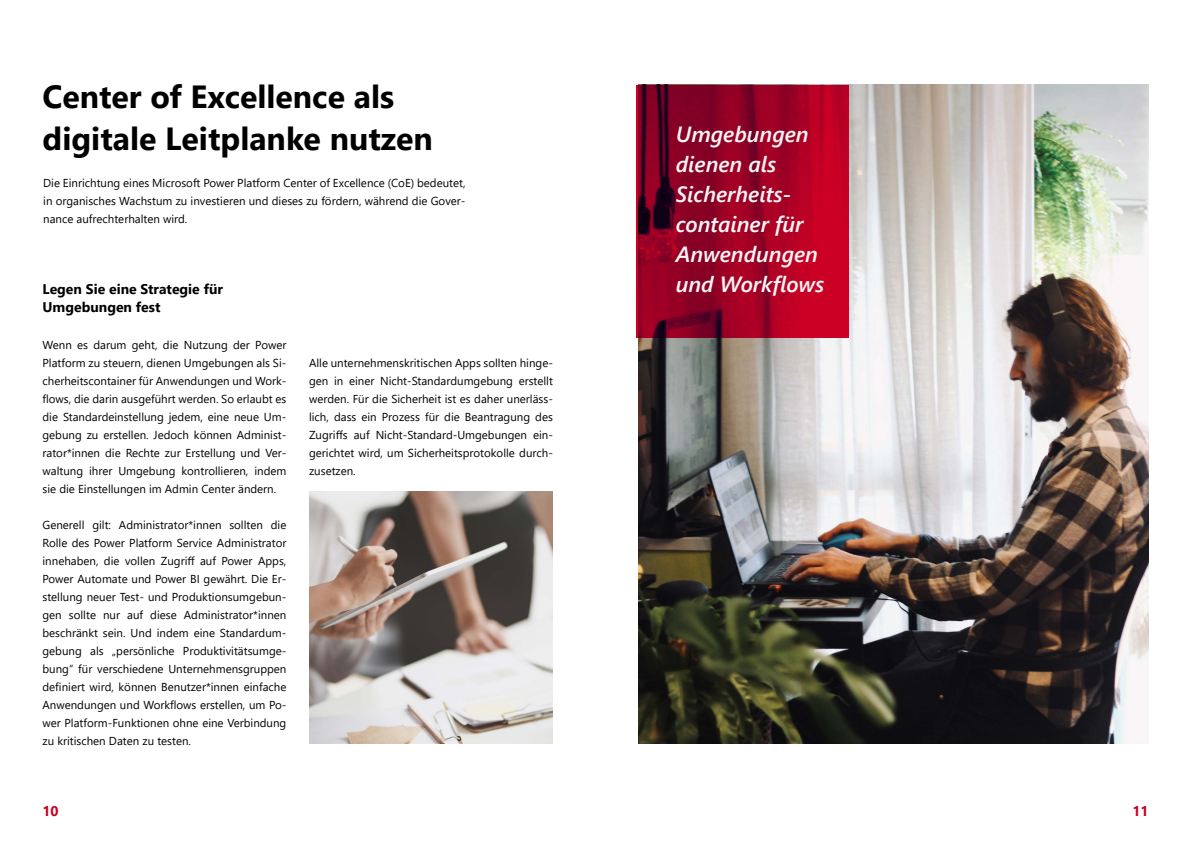
<style>
.page{position:relative;width:1191px;height:842px;background:#fff}
.page>*{position:absolute;margin:0;border:0;box-sizing:border-box;transform-origin:0 0}
.t1{font:700 32px/42px "Segoe UI";color:#000}
.t2{font:italic 600 22px/30px "Segoe UI";color:#f4f4f4}
.t3{font:700 14px/18px "Segoe UI";color:#000}
.t4{font:700 14px "Segoe UI";color:#cc0025}
.t5{font:11.5px/18px "Segoe UI";color:#000;text-align:justify}
</style>
<div class="page">
<img style="left:309px;top:492px;width:244px;height:252px">
<img style="left:638px;top:85px;width:510px;height:659px">
<svg style="left:636px;top:85px;width:213px;height:252px;background:#9b0024"></svg>
<h1 class="t1" style="left:43px;top:73px;width:392px">Center of Excellence als digitale Leitplanke nutzen</h1>
<p class="t5" style="left:43px;top:172px;width:424px">Die Einrichtung eines Microsoft Power Platform Center of Excellence (CoE) bedeutet, in organisches Wachstum zu investieren und dieses zu fördern, während die Gover&shy;nance aufrechterhalten wird.</p>
<p class="t3" style="left:43px;top:279px;width:182px">Legen Sie eine Strategie für<br>Umgebungen fest</p>
<p class="t5" style="left:43px;top:334px;width:245px">Wenn es darum geht, die Nutzung der Power Platform zu steuern, dienen Umgebungen als Si&shy;cherheitscontainer für Anwendungen und Work&shy;flows, die darin ausgeführt werden. So erlaubt es die Standardeinstellung jedem, eine neue Um&shy;gebung zu erstellen. Jedoch können Administ&shy;rator*innen die Rechte zur Erstellung und Ver&shy;waltung ihrer Umgebung kontrollieren, indem sie die Einstellungen im Admin Center ändern.</p>
<p class="t5" style="left:43px;top:514px;width:245px">Generell gilt: Administrator*innen sollten die Rolle des Power Platform Service Administrator innehaben, die vollen Zugriff auf Power Apps, Power Automate und Power BI gewährt. Die Er&shy;stellung neuer Test- und Produktionsumgebun&shy;gen sollte nur auf diese Administrator*innen beschränkt sein. Und indem eine Standardum&shy;gebung als „persönliche Produktivitätsumge&shy;bung“ für verschiedene Unternehmensgruppen definiert wird, können Benutzer*innen einfache Anwendungen und Workflows erstellen, um Po&shy;wer Platform-Funktionen ohne eine Verbindung zu kritischen Daten zu testen.</p>
<p class="t5" style="left:309px;top:352px;width:245px">Alle unternehmenskritischen Apps sollten hinge&shy;gen in einer Nicht-Standardumgebung erstellt werden. Für die Sicherheit ist es daher unerläss&shy;lich, dass ein Prozess für die Beantragung des Zugriffs auf Nicht-Standard-Umgebungen ein&shy;gerichtet wird, um Sicherheitsprotokolle durch&shy;zusetzen.</p>
<h2 class="t2" style="left:676px;top:116px;width:150px">Umgebungen dienen als<br>Sicherheits&shy;container für<br>Anwendungen und Workflows</h2>
<p class="t4" style="left:43px;top:798px;width:18px">10</p>
<p class="t4" style="left:1132px;top:798px;width:18px">11</p>
</div>
